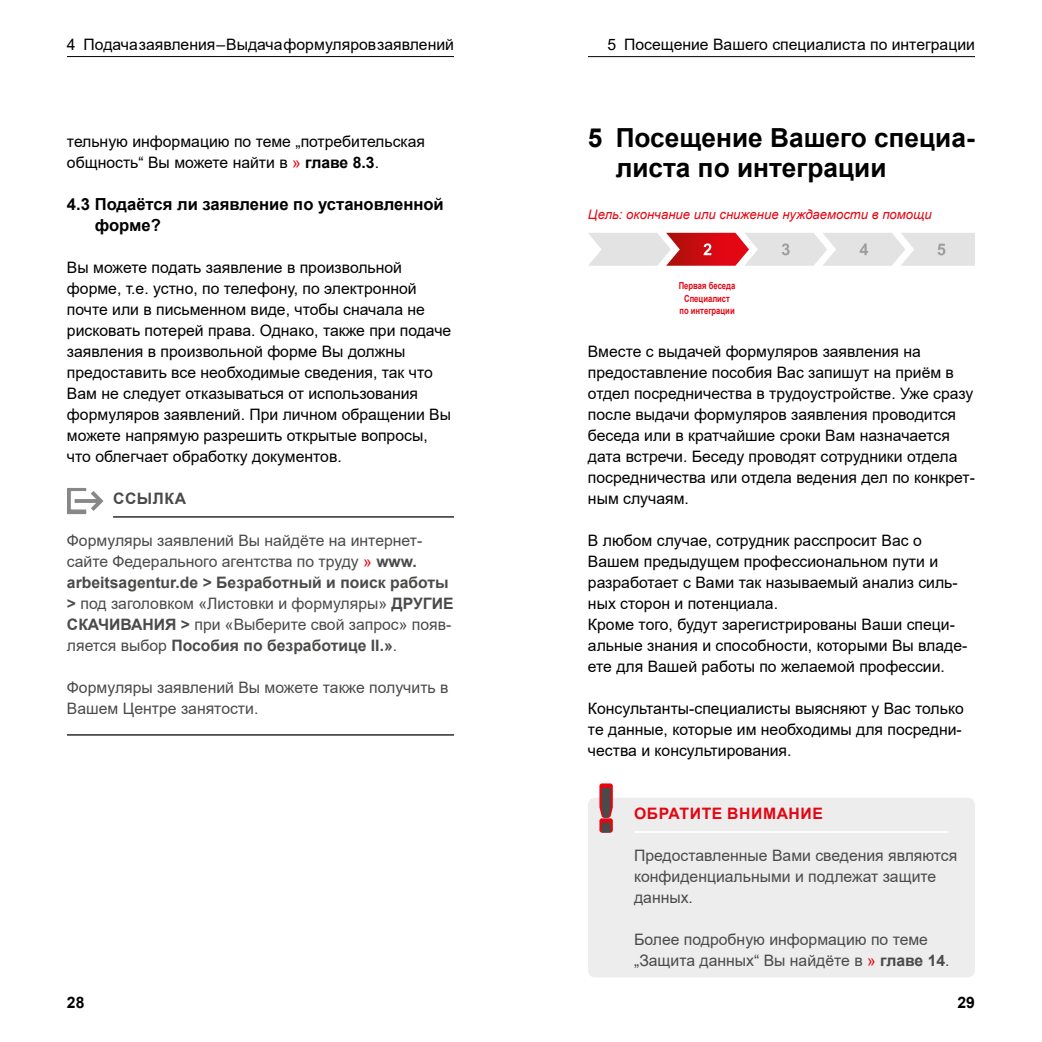
<style>
.page{position:relative;width:1042px;height:1042px;background:#fff}
.page>*{position:absolute;margin:0;border:0;box-sizing:border-box;transform-origin:0 0}
.t1{font:700 26.25px/29.8px "Arial";color:#000}
.t2{font:700 16.62px/21px "Arial";color:#000}
.t3{font:15.75px/21px "Arial";color:#000}
.t4{font:15.75px/21px "Arial";color:#4a4a49}
.t5{font:700 15.75px "Arial";letter-spacing:.035em;color:#e30613}
.t6{font:700 15.75px "Arial";letter-spacing:.035em;color:#4a4a49}
.t7{font:700 15.75px "Arial";color:#000}
.t8{font:italic 13.12px "Arial";color:#e30613}
.t9{font:700 9.62px/12.2px "Arial";color:#e30613;text-align:center;scale:.8 1}
.s1{color:#e30613}
.s2{font-weight:700}
</style>
<div class="page">
<hr style="left:67px;top:56px;width:387px;height:1px;background:#000">
<hr style="left:588px;top:56px;width:387px;height:1px;background:#000">
<div style="left:588px;top:798px;width:387px;height:179px;background:#ededed;border-radius:7px"></div>
<hr style="left:113px;top:516px;width:341px;height:2px;background:#4a4a49">
<hr style="left:67px;top:734px;width:387px;height:2px;background:#4a4a49">
<svg style="left:67px;top:488px;width:36px;height:26px"></svg>
<hr style="left:634px;top:831px;width:313px;height:2px;background:#fff">
<svg style="left:588px;top:233px;width:387px;height:33px;background:#e2bfc0"></svg>
<svg style="left:599px;top:783px;width:14px;height:49px"></svg>
<div style="left:602px;top:823px;width:8px;height:9px;background:#4a4a49"></div>
<p class="t3" style="left:67px;top:33px;width:388px">4 Подачазаявления– -Выдачаформуляров -заявлений</p>
<p class="t3" style="left:67px;top:131px;width:360px">тельную информацию по теме „потребительская общность“ Вы можете найти в <span class="s1">»</span> <span class="s2">главе 8.3</span>.</p>
<p class="t2" style="left:95px;top:194px;width:351px;text-indent:-28px">4.3 Подаётся ли заявление по установленной форме?</p>
<p class="t3" style="left:67px;top:257px;width:386px">Вы можете подать заявление в произвольной форме, т.е. устно, по телефону, по электронной почте или в письменном виде, чтобы сначала не рисковать потерей права. Однако, также при подаче заявления в произвольной форме Вы должны предоставить все необходимые сведения, так что Вам не следует отказываться от использования формуляров заявлений. При личном обращении Вы можете напрямую разрешить открытые вопросы, что облегчает обработку документов.</p>
<p class="t6" style="left:113px;top:487px;width:74px">ССЫЛКА</p>
<p class="t4" style="left:67px;top:530px;width:388px">Формуляры заявлений Вы найдёте на интернет&shy;сайте Федерального агентства по труду <span class="s1">»</span> <span class="s2">www. arbeitsagentur.de &gt; Безработный и поиск работы &gt;</span> под заголовком «Листовки и формуляры» <span class="s2">ДРУГИЕ СКАЧИВАНИЯ &gt;</span> при «Выберите свой запрос» появ&shy;ляется выбор <span class="s2">Пособия по безработице II.»</span>.</p>
<p class="t4" style="left:67px;top:677px;width:383px">Формуляры заявлений Вы можете также получить в<br>Вашем Центре занятости.</p>
<p class="t3" style="left:607px;top:33px;width:369px">5 Посещение Вашего специалиста по интеграции</p>
<h1 class="t1" style="left:616px;top:123px;width:361px;text-indent:-28px">5 Посещение Вашего специа&shy;листа по интеграции</h1>
<p class="t8" style="left:588px;top:206px;width:345px">Цель: окончание или снижение нуждаемости в помощи</p>
<p class="t9" style="left:679px;top:280px;width:72px">Первая беседа<br>Специалист по интеграции</p>
<p class="t3" style="left:588px;top:341px;width:388px">Вместе с выдачей формуляров заявления на предоставление пособия Вас запишут на приём в отдел посредничества в трудоустройстве. Уже сразу после выдачи формуляров заявления проводится беседа или в кратчайшие сроки Вам назначается дата встречи. Беседу проводят сотрудники отдела посредничества или отдела ведения дел по конкрет&shy;ным случаям.</p>
<p class="t3" style="left:588px;top:530px;width:381px">В любом случае, сотрудник расспросит Вас о Вашем предыдущем профессиональном пути и разработает с Вами так называемый анализ силь&shy;ных сторон и потенциала.<br>Кроме того, будут зарегистрированы Ваши специ&shy;альные знания и способности, которыми Вы владе&shy;ете для Вашей работы по желаемой профессии.</p>
<p class="t3" style="left:588px;top:698px;width:377px">Консультанты-специалисты выясняют у Вас только те данные, которые им необходимы для посредни&shy;чества и консультирования.</p>
<p class="t5" style="left:634px;top:802px;width:190px">ОБРАТИТЕ ВНИМАНИЕ</p>
<p class="t4" style="left:634px;top:845px;width:325px">Предоставленные Вами сведения являются конфиденциальными и подлежат защите данных.</p>
<p class="t4" style="left:634px;top:929px;width:317px">Более подробную информацию по теме „Защита данных“ Вы найдёте в <span class="s1">»</span> <span class="s2">главе 14</span>.</p>
<p class="t7" style="left:67px;top:991px;width:19px">28</p>
<p class="t7" style="left:957px;top:991px;width:19px">29</p>
</div>
